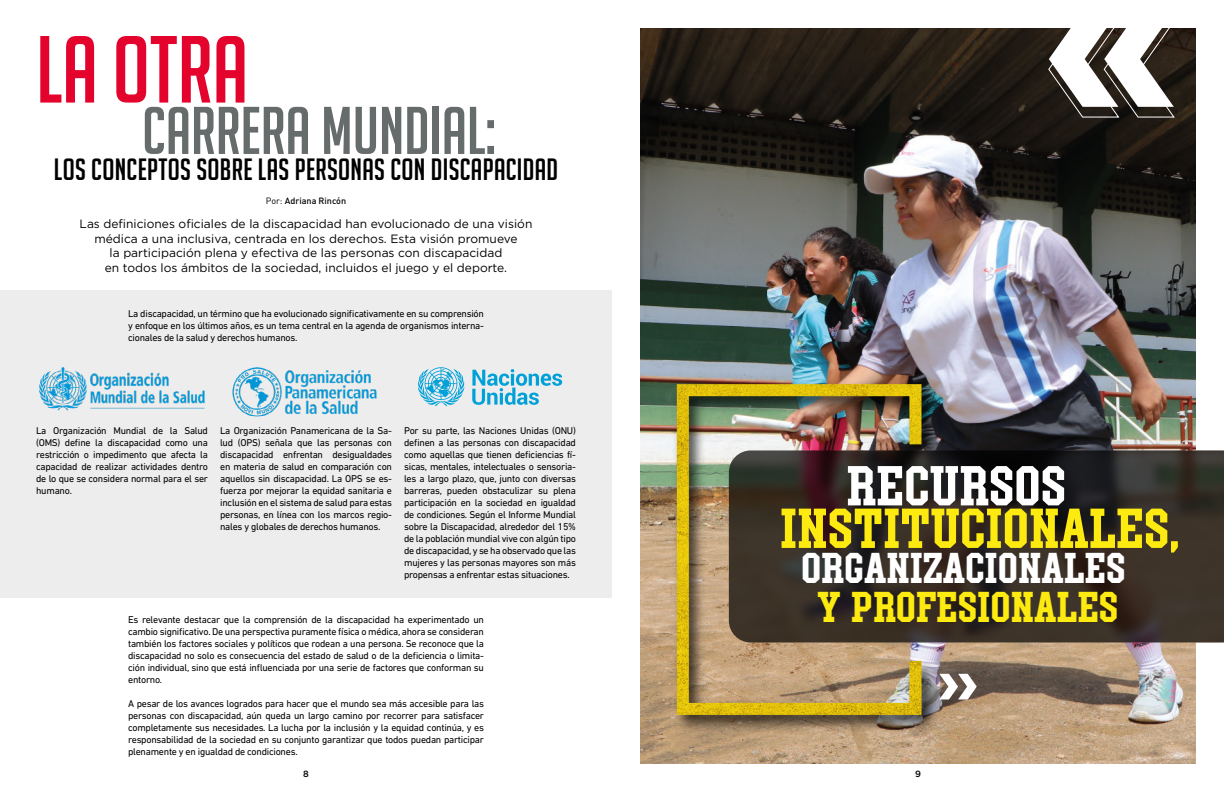
<style>
.page{position:relative;width:1224px;height:792px;background:#fff}
.page>*{position:absolute;margin:0;border:0;box-sizing:border-box;transform-origin:0 0}
.t1{font:92.7px "Big Noodle Titling";color:#e4032c}
.t2{font:65.6px "Big Noodle Titling";color:#666b6b}
.t3{font:700 56.2px "Rumblesport Athletic Caps";color:#fcea10}
.t4{font:700 56.2px "Rumblesport Athletic Caps";color:#fff}
.t5{font:700 43.1px "Rumblesport Athletic Caps";color:#fff}
.t6{font:700 43.1px "Rumblesport Athletic Caps";color:#fcea10}
.t7{font:30px "Big Noodle Titling";letter-spacing:.01em;color:#000}
.t8{font:12px/14.4px "Gotham Pro";color:#000;text-align:center}
.t9{font:10px/12px "DIN Next LT Pro";letter-spacing:-.025em;color:#000;text-align:justify}
.t10{font:500 9px "DIN";color:#000}
.t11{font:500 9px "Gotham Pro";color:#000}
.s1{font-weight:400}
</style>
<div class="page">
<div style="left:0;top:290px;width:612px;height:308px;background:#ededed"></div>
<img style="left:232px;top:367px;width:145px;height:50px">
<img style="left:39px;top:367px;width:166px;height:43px">
<svg style="left:418px;top:367px;width:46px;height:39px"></svg>
<svg style="left:472px;top:369px;width:90px;height:36px"></svg>
<img style="left:641px;top:28px;width:555px;height:736px">
<img style="left:669px;top:376px;width:275px;height:361px">
<svg style="left:921px;top:450px;width:303px;height:192px;background:#2f2822"></svg>
<img style="left:677px;top:384px;width:244px;height:331px">
<svg style="left:939px;top:674px;width:38px;height:25px"></svg>
<svg style="left:1048px;top:28px;width:128px;height:90px"></svg>
<h1 class="t1" style="left:36px;top:20px;width:214px">LA OTRA</h1>
<h2 class="t2" style="left:142px;top:95px;width:355px">CARRERA MUNDIAL:</h2>
<h3 class="t7" style="left:54px;top:154px;width:506px">LOS CONCEPTOS SOBRE LAS PERSONAS CON DISCAPACIDAD</h3>
<p class="t10" style="left:266px;top:195px;width:82px"><span class="s1">Por:</span> Adriana Rincón</p>
<p class="t8" style="left:80px;top:217px;width:454px">Las definiciones oficiales de la discapacidad han evolucionado de una visión médica a una inclusiva, centrada en los derechos. Esta visión promueve<br>la participación plena y efectiva de las personas con discapacidad<br>en todos los ámbitos de la sociedad, incluidos el juego y el deporte.</p>
<p class="t9" style="left:128px;top:308px;width:357px">La discapacidad, un término que ha evolucionado significativamente en su comprensión y enfoque en los últimos años, es un tema central en la agenda de organismos interna&shy;cionales de la salud y derechos humanos.</p>
<p class="t9" style="left:36px;top:424px;width:173px">La Organización Mundial de la Salud (OMS) define la discapacidad como una restricción o impedimento que afecta la capacidad de realizar actividades dentro de lo que se considera normal para el ser humano.</p>
<p class="t9" style="left:404px;top:424px;width:173px">Por su parte, las Naciones Unidas (ONU) definen a las personas con discapacidad como aquellas que tienen deficiencias fí&shy;sicas, mentales, intelectuales o sensoria&shy;les a largo plazo, que, junto con diversas barreras, pueden obstaculizar su plena participación en la sociedad en igualdad de condiciones. Según el Informe Mundial sobre la Discapacidad, alrededor del 15% de la población mundial vive con algún tipo de discapacidad, y se ha observado que las mujeres y las personas mayores son más propensas a enfrentar estas situaciones.</p>
<p class="t9" style="left:220px;top:424px;width:173px">La Organización Panamericana de la Sa&shy;lud (OPS) señala que las personas con discapacidad enfrentan desigualdades en materia de salud en comparación con aquellos sin discapacidad. La OPS se es&shy;fuerza por mejorar la equidad sanitaria e inclusión en el sistema de salud para estas personas, en línea con los marcos regio&shy;nales y globales de derechos humanos.</p>
<p class="t9" style="left:128px;top:614px;width:357px">Es relevante destacar que la comprensión de la discapacidad ha experimentado un cambio significativo. De una perspectiva puramente física o médica, ahora se consideran también los factores sociales y políticos que rodean a una persona. Se reconoce que la discapacidad no solo es consecuencia del estado de salud o de la deficiencia o limita&shy;ción individual, sino que está influenciada por una serie de factores que conforman su entorno.</p>
<p class="t9" style="left:128px;top:698px;width:357px">A pesar de los avances logrados para hacer que el mundo sea más accesible para las personas con discapacidad, aún queda un largo camino por recorrer para satisfacer completamente sus necesidades. La lucha por la inclusión y la equidad continúa, y es responsabilidad de la sociedad en su conjunto garantizar que todos puedan participar plenamente y en igualdad de condiciones.</p>
<h3 class="t4" style="left:846px;top:463px;width:221px">RECURSOS</h3>
<h3 class="t3" style="left:780px;top:506px;width:401px">INSTITUCIONALES,</h3>
<h3 class="t5" style="left:801px;top:550px;width:326px">ORGANIZACIONALES</h3>
<h3 class="t6" style="left:817px;top:590px;width:303px">Y PROFESIONALES</h3>
<p class="t11" style="left:303px;top:769px;width:7px">8</p>
<p class="t11" style="left:915px;top:769px;width:7px">9</p>
</div>
